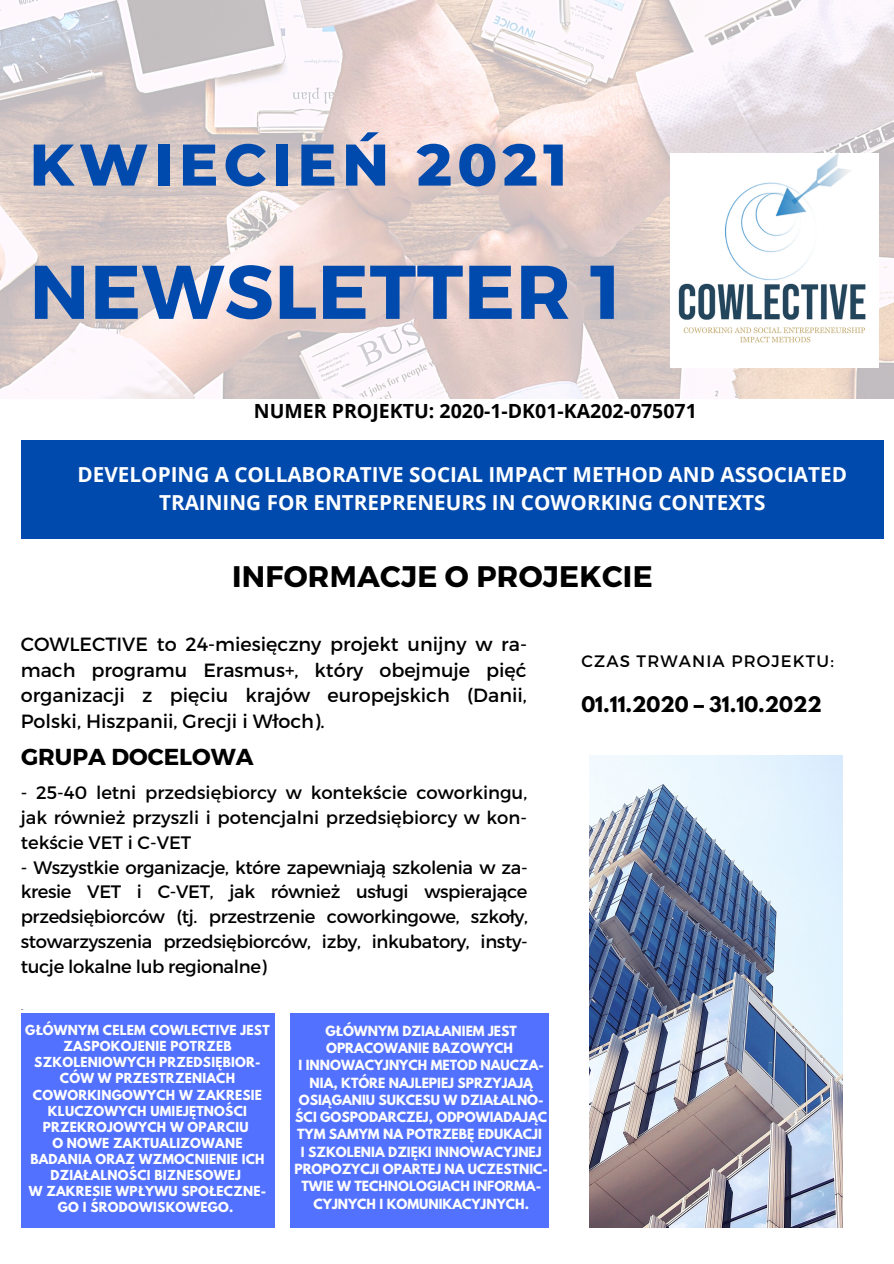
<style>
.page{position:relative;width:894px;height:1264px;background:#fff}
.page>*{position:absolute;margin:0;border:0;box-sizing:border-box;transform-origin:0 0}
.t1{font:700 75.9px "Montserrat";letter-spacing:.01em;color:#004aad}
.t2{font:800 58.65px "Montserrat";letter-spacing:.09em;color:#004aad}
.t3{font:700 29.7px "Montserrat";letter-spacing:.01em;color:#000}
.t4{font:700 23.1px "Montserrat";color:#000}
.t5{font:700 20.7px/28.2px "Open Sans";color:#fff;text-align:center}
.t6{font:700 19.5px "Open Sans";color:#000}
.t7{font:19.05px/26px "Montserrat";color:#000;text-align:justify}
.t8{font:700 19.05px "League Spartan";color:#000}
.t9{font:18px/24.8px "Montserrat";letter-spacing:-.01em;color:#000;text-align:justify}
.t10{font:16.5px "Montserrat";letter-spacing:.07em;color:#000}
.t11{font:700 12.45px/17.2px "League Spartan";color:#fdfdfd}
.t12{font:700 12.3px/16px "League Spartan";letter-spacing:.02em;color:#fff;text-align:center}
.t13{font:300 9px "Open Sans";color:#000}
</style>
<div class="page">
<img style="left:0;top:0;width:893px;height:399px">
<img style="left:589px;top:755px;width:253px;height:472px">
<img style="left:670px;top:154px;width:207px;height:214px">
<div style="left:21px;top:440px;width:861px;height:98px;background:#004aad"></div>
<div style="left:21px;top:1013px;width:253px;height:214px;background:#5271ff"></div>
<div style="left:291px;top:1013px;width:258px;height:214px;background:#5271ff"></div>
<p class="t2" style="left:30px;top:129px;width:538px">KWIECIEŃ 2021</p>
<p class="t1" style="left:30px;top:242px;width:593px">NEWSLETTER 1</p>
<p class="t6" style="left:254px;top:397px;width:444px">NUMER PROJEKTU: 2020-1-DK01-KA202-075071</p>
<p class="t5" style="left:78px;top:459px;width:770px">DEVELOPING A COLLABORATIVE SOCIAL IMPACT METHOD AND ASSOCIATED<br>TRAINING FOR ENTREPRENEURS IN COWORKING CONTEXTS</p>
<p class="t3" style="left:232px;top:557px;width:422px">INFORMACJE O PROJEKCIE</p>
<p class="t7" style="left:21px;top:630px;width:507px">COWLECTIVE to 24-miesięczny projekt unijny w ra&shy;mach programu Erasmus+, który obejmuje pięć organizacji z pięciu krajów europejskich (Danii, Polski, Hiszpanii, Grecji i Włoch).</p>
<p class="t4" style="left:21px;top:741px;width:234px">GRUPA DOCELOWA</p>
<p class="t9" style="left:21px;top:779px;width:508px">- 25-40 letni przedsiębiorcy w kontekście coworkingu, jak również przyszli i potencjalni przedsiębiorcy w kon&shy;tekście VET i C-VET</p>
<p class="t9" style="left:21px;top:854px;width:508px">- Wszystkie organizacje, które zapewniają szkolenia w za&shy;kresie VET i C-VET, jak również usługi wspierające przedsiębiorców (tj. przestrzenie coworkingowe, szkoły, stowarzyszenia przedsiębiorców, izby, inkubatory, insty&shy;tucje lokalne lub regionalne)</p>
<p class="t13" style="left:21px;top:1002px;width:4px">-</p>
<p class="t12" style="left:25px;top:1023px;width:246px">GŁÓWNYM CELEM COWLECTIVE JEST<br>ZASPOKOJENIE POTRZEB<br>SZKOLENIOWYCH PRZEDSIĘBIOR-<br>CÓW W PRZESTRZENIACH<br>COWORKINGOWYCH W ZAKRESIE<br>KLUCZOWYCH UMIEJĘTNOŚCI<br>PRZEKROJOWYCH W OPARCIU</p>
<p class="t12" style="left:30px;top:1136px;width:236px">O NOWE ZAKTUALIZOWANE<br>BADANIA ORAZ WZMOCNIENIE ICH<br>DZIAŁALNOŚCI BIZNESOWEJ</p>
<p class="t12" style="left:29px;top:1184px;width:239px">W ZAKRESIE WPŁYWU SPOŁECZNE-<br>GO I ŚRODOWISKOWEGO.</p>
<p class="t11" style="left:325px;top:1023px;width:193px">GŁÓWNYM DZIAŁANIEM JEST<br>OPRACOWANIE BAZOWYCH</p>
<p class="t11" style="left:298px;top:1058px;width:247px;text-align:center">I INNOWACYJNYCH METOD NAUCZA-<br>NIA, KTÓRE NAJLEPIEJ SPRZYJAJĄ<br>OSIĄGANIU SUKCESU W DZIAŁALNO-</p>
<p class="t11" style="left:295px;top:1110px;width:253px">ŚCI GOSPODARCZEJ, ODPOWIADAJĄC<br>TYM SAMYM NA POTRZEBĘ EDUKACJI</p>
<p class="t11" style="left:294px;top:1144px;width:255px;text-align:center">I SZKOLENIA DZIĘKI INNOWACYJNEJ<br>PROPOZYCJI OPARTEJ NA UCZESTNIC-<br>TWIE W TECHNOLOGIACH INFORMA-<br>CYJNYCH I KOMUNIKACYJNYCH.</p>
<p class="t10" style="left:581px;top:650px;width:254px">CZAS TRWANIA PROJEKTU:</p>
<p class="t8" style="left:581px;top:695px;width:242px">01.11.2020 – 31.10.2022</p>
</div>
